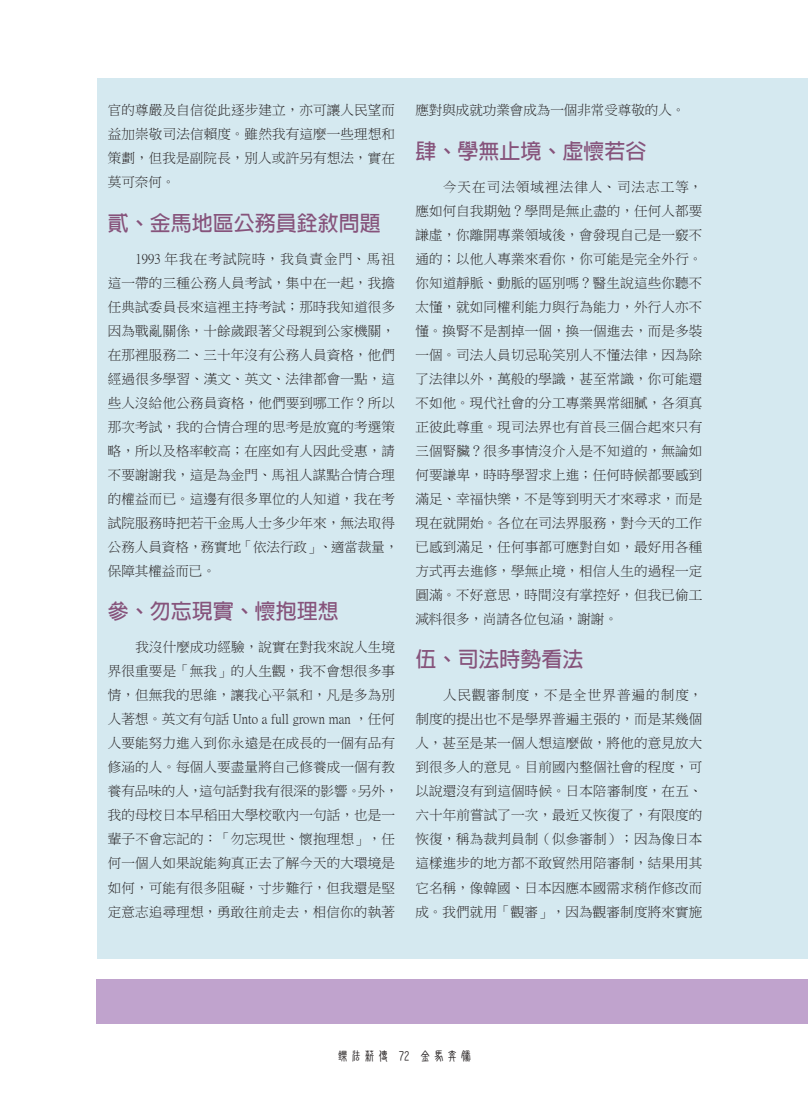
<style>
.page{position:relative;width:808px;height:1106px;background:#fff}
.page>*{position:absolute;margin:0;border:0;box-sizing:border-box;transform-origin:0 0}
.一般段落樣式{font:700 21px "Adobe Fan Heiti Std";color:#86537b}
.一般段落內文{font:13.5px/24px "P Ming Li U";letter-spacing:.015em;color:#231f20;text-align:justify}
.t1{font:13.5px "DF New Chuan Md HKP BF";color:#231f20}
</style>
<div class="page">
<div style="left:97px;top:78px;width:711px;height:880px;background:#d5e9f0"></div>
<div style="left:97px;top:979px;width:711px;height:44px;background:#c0a3cd"></div>
<p class="一般段落內文" style="left:108px;top:98px;width:289px">官的尊嚴及自信從此逐步建立，亦可讓人民望而益加崇敬司法信賴度。雖然我有這麼一些理想和策劃，但我是副院長，別人或許另有想法，實在莫可奈何。</p>
<p class="一般段落樣式" style="left:108px;top:210px;width:274px">貳、金馬地區公務員銓敘問題</p>
<p class="一般段落內文" style="left:108px;top:247px;width:292px;text-align:left;text-indent:28px">1993 年我在考試院時，我負責金門、馬祖這一帶的三種公務人員考試，集中在一起，我擔任典試委員長來這裡主持考試；那時我知道很多因為戰亂關係，十餘歲跟著父母親到公家機關，在那裡服務二、三十年沒有公務人員資格，他們經過很多學習、漢文、英文、法律都會一點，這些人沒給他公務員資格，他們要到哪工作？所以那次考試，我的合情合理的思考是放寬的考選策略，所以及格率較高；在座如有人因此受惠，請不要謝謝我，這是為金門、馬祖人謀點合情合理的權益而已。這邊有很多單位的人知道，我在考試院服務時把若干金馬人士多少年來，無法取得公務人員資格，務實地「依法行政」、適當裁量，保障其權益而已。</p>
<p class="一般段落樣式" style="left:108px;top:599px;width:232px">參、勿忘現實、懷抱理想</p>
<p class="一般段落內文" style="left:108px;top:635px;width:292px;text-align:left;text-indent:28px">我沒什麼成功經驗，說實在對我來說人生境界很重要是「無我」的人生觀，我不會想很多事情，但無我的思維，讓我心平氣和，凡是多為別人著想。英文有句話 Unto a full grown man ，任何人要能努力進入到你永遠是在成長的一個有品有修涵的人。每個人要盡量將自己修養成一個有教養有品味的人，這句話對我有很深的影響。另外，我的母校日本早稻田大學校歌內一句話，也是一輩子不會忘記的：「勿忘現世、懷抱理想」，任何一個人如果說能夠真正去了解今天的大環境是如何，可能有很多阻礙，寸步難行，但我還是堅定意志追尋理想，勇敢往前走去，相信你的執著</p>
<p class="一般段落內文" style="left:415px;top:98px;width:271px">應對與成就功業會成為一個非常受尊敬的人。</p>
<p class="一般段落樣式" style="left:415px;top:138px;width:232px">肆、學無止境、虛懷若谷</p>
<p class="一般段落內文" style="left:415px;top:175px;width:289px;text-indent:28px">今天在司法領域裡法律人、司法志工等，應如何自我期勉？學問是無止盡的，任何人都要謙虛，你離開專業領域後，會發現自己是一竅不通的；以他人專業來看你，你可能是完全外行。你知道靜脈、動脈的區別嗎？醫生說這些你聽不太懂，就如同權利能力與行為能力，外行人亦不懂。換腎不是割掉一個，換一個進去，而是多裝一個。司法人員切忌恥笑別人不懂法律，因為除了法律以外，萬般的學識，甚至常識，你可能還不如他。現代社會的分工專業異常細膩，各須真正彼此尊重。現司法界也有首長三個合起來只有三個腎臟？很多事情沒介入是不知道的，無論如何要謙卑，時時學習求上進；任何時候都要感到滿足、幸福快樂，不是等到明天才來尋求，而是現在就開始。各位在司法界服務，對今天的工作已感到滿足，任何事都可應對自如，最好用各種方式再去進修，學無止境，相信人生的過程一定圓滿。不好意思，時間沒有掌控好，但我已偷工減料很多，尚請各位包涵，謝謝。</p>
<p class="一般段落樣式" style="left:415px;top:647px;width:169px">伍、司法時勢看法</p>
<p class="一般段落內文" style="left:415px;top:683px;width:289px;text-indent:28px">人民觀審制度，不是全世界普遍的制度，制度的提出也不是學界普遍主張的，而是某幾個人，甚至是某一個人想這麼做，將他的意見放大到很多人的意見。目前國內整個社會的程度，可以說還沒有到這個時候。日本陪審制度，在五、六十年前嘗試了一次，最近又恢復了，有限度的恢復，稱為裁判員制（似參審制）；因為像日本這樣進步的地方都不敢貿然用陪審制，結果用其它名稱，像韓國、日本因應本國需求稍作修改而成。我們就用「觀審」，因為觀審制度將來實施</p>
<p class="t1" style="left:336px;top:1049px;width:138px">鑠法薪傳 72 金馬奔騰</p>
</div>
